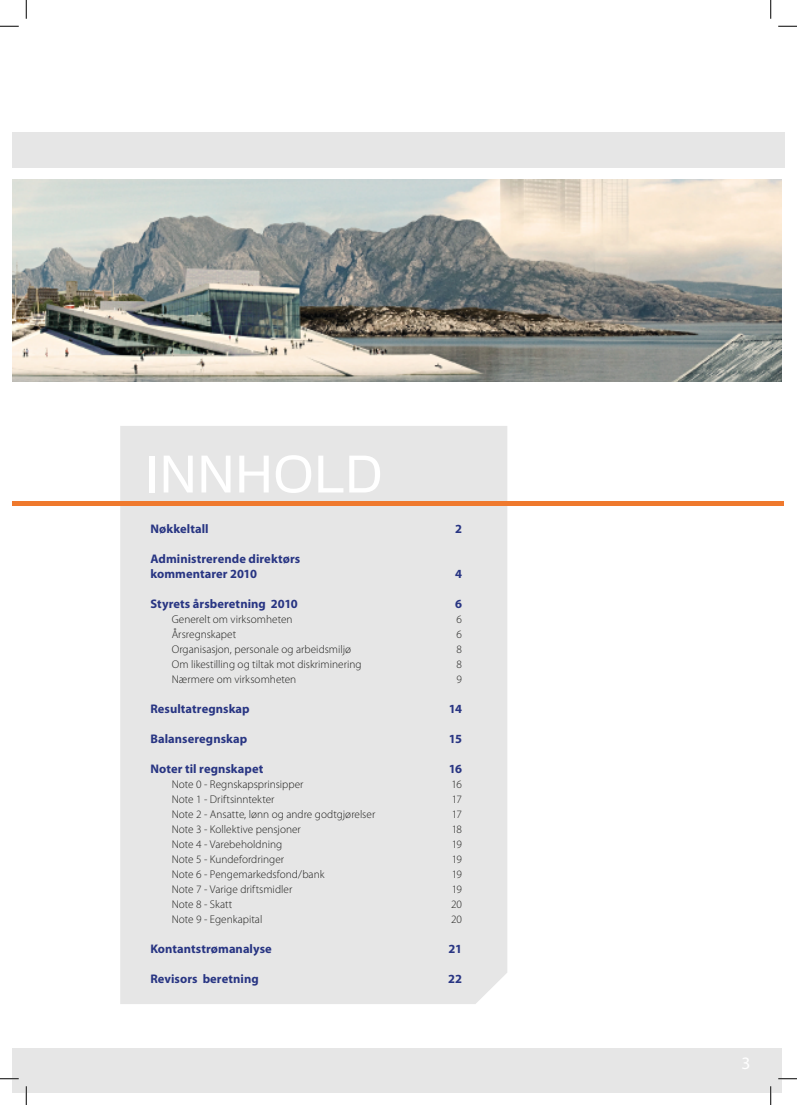
<style>
.page{position:relative;width:797px;height:1105px;background:#fff}
.page>*{position:absolute;margin:0;border:0;box-sizing:border-box;transform-origin:0 0}
.t1{font:60px "Simian Text Orangutan";letter-spacing:-.01em;color:#fff}
.t2{font:17.5px "Myriad Pro";color:#fff}
.t3{font:700 12.5px/15px "Myriad Pro";letter-spacing:.005em;color:#283583}
.t4{font:300 11.25px/15px "Myriad Pro";color:#1d1d1b}
</style>
<div class="page">
<div style="left:120px;top:426px;width:387px;height:578px;background:#e6e6e6"></div>
<div style="left:12px;top:133px;width:773px;height:35px;background:#e6e6e6"></div>
<img style="left:12px;top:179px;width:769px;height:203px">
<div style="left:12px;top:1048px;width:769px;height:45px;background:#e6e6e6"></div>
<div style="left:12px;top:501px;width:771px;height:5px;background:#ef792d"></div>
<svg style="left:0;top:25px;width:19px;height:2px"></svg>
<svg style="left:778px;top:25px;width:19px;height:2px"></svg>
<svg style="left:0;top:1078px;width:19px;height:1px"></svg>
<svg style="left:778px;top:1078px;width:19px;height:1px"></svg>
<svg style="left:25px;top:0;width:2px;height:19px"></svg>
<svg style="left:25px;top:1086px;width:2px;height:19px"></svg>
<svg style="left:770px;top:0;width:1px;height:19px"></svg>
<svg style="left:770px;top:1086px;width:1px;height:19px"></svg>
<h1 class="t1" style="left:144px;top:440px;width:240px">INNHOLD</h1>
<p class="t3" style="left:150px;top:521px;width:60px">Nøkkeltall</p>
<p class="t3" style="left:150px;top:551px;width:151px">Administrerende direktørs kommentarer 2010</p>
<p class="t3" style="left:150px;top:596px;width:149px">Styrets årsberetning 2010</p>
<p class="t4" style="left:172px;top:612px;width:191px">Generelt om virksomheten<br>Årsregnskapet<br>Organisasjon, personale og arbeidsmiljø<br>Om likestilling og tiltak mot diskriminering<br>Nærmere om virksomheten</p>
<p class="t3" style="left:150px;top:701px;width:101px">Resultatregnskap</p>
<p class="t3" style="left:150px;top:731px;width:98px">Balanseregnskap</p>
<p class="t3" style="left:150px;top:761px;width:114px">Noter til regnskapet</p>
<p class="t4" style="left:172px;top:777px;width:205px">Note 0 - Regnskapsprinsipper<br>Note 1 - Driftsinntekter<br>Note 2 - Ansatte, lønn og andre godtgjørelser<br>Note 3 - Kollektive pensjoner<br>Note 4 - Varebeholdning<br>Note 5 - Kundefordringer<br>Note 6 - Pengemarkedsfond/bank<br>Note 7 - Varige driftsmidler<br>Note 8 - Skatt<br>Note 9 - Egenkapital</p>
<p class="t3" style="left:150px;top:941px;width:123px">Kontantstrømanalyse</p>
<p class="t3" style="left:150px;top:971px;width:110px">Revisors beretning</p>
<p class="t3" style="left:455px;top:521px;width:8px">2</p>
<p class="t3" style="left:455px;top:566px;width:8px">4</p>
<p class="t3" style="left:455px;top:596px;width:8px">6</p>
<p class="t4" style="left:456px;top:612px;width:7px;text-align:justify">6<br>6<br>8<br>8<br>9</p>
<p class="t3" style="left:449px;top:701px;width:15px">14</p>
<p class="t3" style="left:449px;top:731px;width:15px">15</p>
<p class="t3" style="left:448px;top:761px;width:15px">16</p>
<p class="t4" style="left:451px;top:777px;width:12px;text-align:justify">16<br>17<br>17<br>18<br>19<br>19<br>19<br>19<br>20<br>20</p>
<p class="t3" style="left:448px;top:941px;width:15px">21</p>
<p class="t3" style="left:448px;top:971px;width:15px">22</p>
<h2 class="t2" style="left:741px;top:1052px;width:10px">3</h2>
</div>
